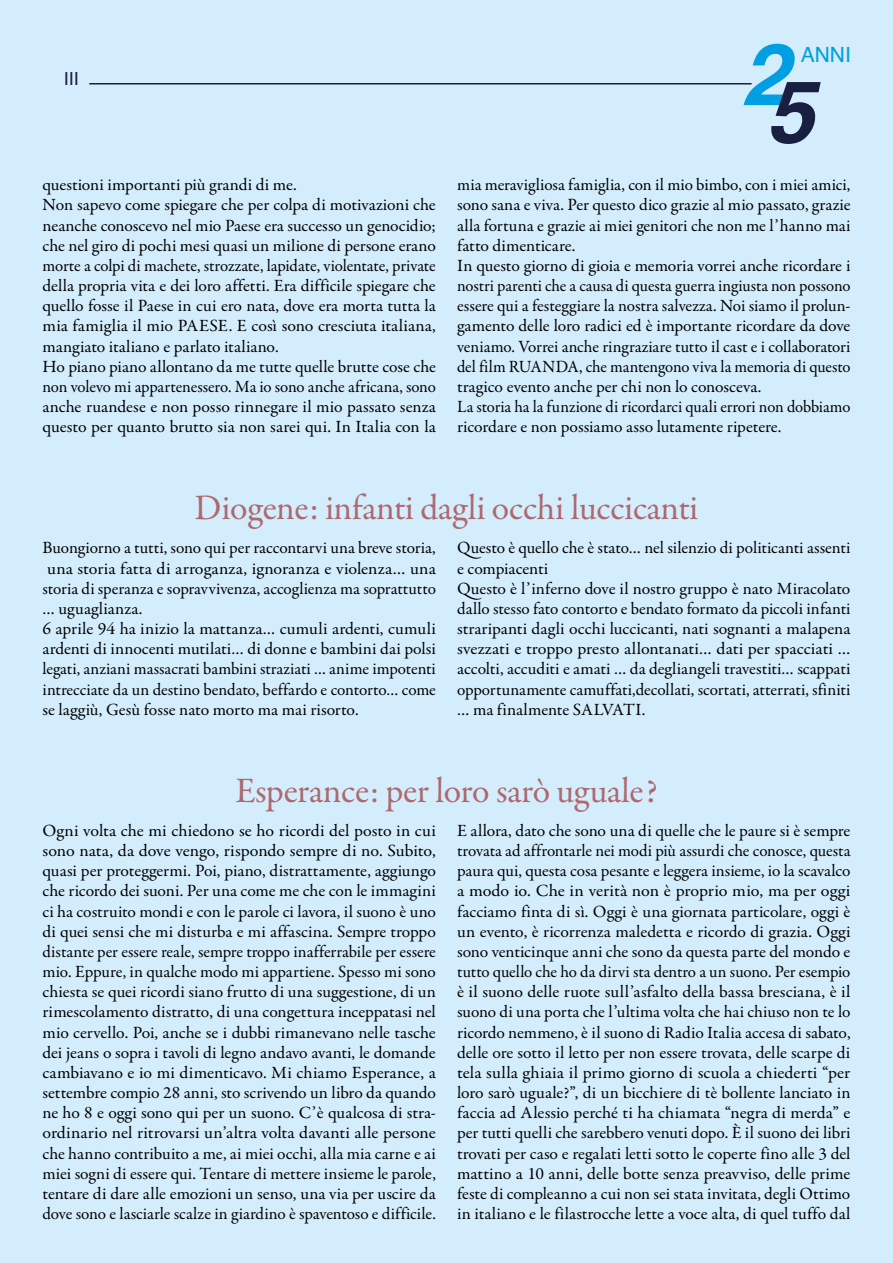
<style>
.page{position:relative;width:893px;height:1263px;background:#d4edfc}
.page>*{position:absolute;margin:0;border:0;box-sizing:border-box;transform-origin:0 0}
.t1{font:italic 700 86.25px "Helvetica";color:#009fe3}
.t2{font:36px "Garamond Premr Pro";letter-spacing:-.01em;color:#ae686e}
.t3{font:21px "Helvetica";color:#009fe3}
.t4{font:18px "Helvetica";color:#191f40}
.t5{font:17.25px/20.2px "Garamond Premr Pro";letter-spacing:-.005em;color:#000}
.t6{font:17.25px/20.2px "Garamond Premr Pro";letter-spacing:-.005em;color:#000;text-align:justify;scale:1.04 1}
.s1{color:#191f40}
</style>
<div class="page">
<hr style="left:89px;top:83px;width:663px;height:1px;background:#191f40">
<p class="t4" style="left:64px;top:64px;width:17px">III</p>
<h1 class="t1" style="left:741px;top:4px;width:74px">2<span class="s1">5</span></h1>
<p class="t3" style="left:801px;top:38px;width:52px">ANNI</p>
<p class="t5" style="left:43px;top:175px;width:395px">questioni importanti più grandi di me.<br>Non sapevo come spiegare che per colpa di motivazioni che neanche conoscevo nel mio Paese era successo un genocidio; che nel giro di pochi mesi quasi un milione di persone erano morte a colpi di machete, strozzate, lapidate, violentate, private della propria vita e dei loro affetti. Era difficile spiegare che quello fosse il Paese in cui ero nata, dove era morta tutta la mia famiglia il mio PAESE. E così sono cresciuta italiana, mangiato italiano e parlato italiano.<br>Ho piano piano allontano da me tutte quelle brutte cose che non volevo mi appartenessero. Ma io sono anche africana, sono anche ruandese e non posso rinnegare il mio passato senza questo per quanto brutto sia non sarei qui. In Italia con la</p>
<p class="t5" style="left:457px;top:175px;width:395px">mia meravigliosa famiglia, con il mio bimbo, con i miei amici, sono sana e viva. Per questo dico grazie al mio passato, grazie alla fortuna e grazie ai miei genitori che non me l’hanno mai fatto dimenticare.<br>In questo giorno di gioia e memoria vorrei anche ricordare i nostri parenti che a causa di questa guerra ingiusta non possono essere qui a festeggiare la nostra salvezza. Noi siamo il prolun&shy;gamento delle loro radici ed è importante ricordare da dove veniamo. Vorrei anche ringraziare tutto il cast e i collaboratori del film RUANDA, che mantengono viva la memoria di questo tragico evento anche per chi non lo conosceva.<br>La storia ha la funzione di ricordarci quali errori non dobbiamo ricordare e non possiamo asso lutamente ripetere.</p>
<h2 class="t2" style="left:195px;top:486px;width:505px">Diogene: infanti dagli occhi luccicanti</h2>
<p class="t5" style="left:43px;top:538px;width:395px">Buongiorno a tutti, sono qui per raccontarvi una breve storia, una storia fatta di arroganza, ignoranza e violenza… una storia di speranza e sopravvivenza, accoglienza ma soprattutto … uguaglianza.<br>6 aprile 94 ha inizio la mattanza… cumuli ardenti, cumuli ardenti di innocenti mutilati… di donne e bambini dai polsi legati, anziani massacrati bambini straziati … anime impotenti intrecciate da un destino bendato, beffardo e contorto… come se laggiù, Gesù fosse nato morto ma mai risorto.</p>
<p class="t5" style="left:457px;top:538px;width:395px">Questo è quello che è stato… nel silenzio di politicanti assenti e compiacenti<br>Questo è l’inferno dove il nostro gruppo è nato Miracolato dallo stesso fato contorto e bendato formato da piccoli infanti straripanti dagli occhi luccicanti, nati sognanti a malapena svezzati e troppo presto allontanati… dati per spacciati … accolti, accuditi e amati … da degliangeli travestiti… scappati opportunamente camuffati,decollati, scortati, atterrati, sfiniti … ma finalmente SALVATI.</p>
<h2 class="t2" style="left:235px;top:768px;width:424px">Esperance: per loro sarò uguale?</h2>
<p class="t6" style="left:43px;top:821px;width:380px">Ogni volta che mi chiedono se ho ricordi del posto in cui sono nata, da dove vengo, rispondo sempre di no. Subito, quasi per proteggermi. Poi, piano, distrattamente, aggiungo che ricordo dei suoni. Per una come me che con le immagini ci ha costruito mondi e con le parole ci lavora, il suono è uno di quei sensi che mi disturba e mi affascina. Sempre troppo distante per essere reale, sempre troppo inafferrabile per essere mio. Eppure, in qualche modo mi appartiene. Spesso mi sono chiesta se quei ricordi siano frutto di una suggestione, di un rimescolamento distratto, di una congettura inceppatasi nel mio cervello. Poi, anche se i dubbi rimanevano nelle tasche dei jeans o sopra i tavoli di legno andavo avanti, le domande cambiavano e io mi dimenticavo. Mi chiamo Esperance, a settembre compio 28 anni, sto scrivendo un libro da quando ne ho 8 e oggi sono qui per un suono. C’è qualcosa di stra&shy;ordinario nel ritrovarsi un’altra volta davanti alle persone che hanno contribuito a me, ai miei occhi, alla mia carne e ai miei sogni di essere qui. Tentare di mettere insieme le parole, tentare di dare alle emozioni un senso, una via per uscire da dove sono e lasciarle scalze in giardino è spaventoso e difficile.</p>
<p class="t5" style="left:457px;top:821px;width:395px;text-align:justify">E allora, dato che sono una di quelle che le paure si è sempre trovata ad affrontarle nei modi più assurdi che conosce, questa paura qui, questa cosa pesante e leggera insieme, io la scavalco a modo io. Che in verità non è proprio mio, ma per oggi facciamo finta di sì. Oggi è una giornata particolare, oggi è un evento, è ricorrenza maledetta e ricordo di grazia. Oggi sono venticinque anni che sono da questa parte del mondo e tutto quello che ho da dirvi sta dentro a un suono. Per esempio è il suono delle ruote sull’asfalto della bassa bresciana, è il suono di una porta che l’ultima volta che hai chiuso non te lo ricordo nemmeno, è il suono di Radio Italia accesa di sabato, delle ore sotto il letto per non essere trovata, delle scarpe di tela sulla ghiaia il primo giorno di scuola a chiederti “per loro sarò uguale?”, di un bicchiere di tè bollente lanciato in faccia ad Alessio perché ti ha chiamata “negra di merda” e per tutti quelli che sarebbero venuti dopo. È il suono dei libri trovati per caso e regalati letti sotto le coperte fino alle 3 del mattino a 10 anni, delle botte senza preavviso, delle prime feste di compleanno a cui non sei stata invitata, degli Ottimo in italiano e le filastrocche lette a voce alta, di quel tuffo dal</p>
</div>
